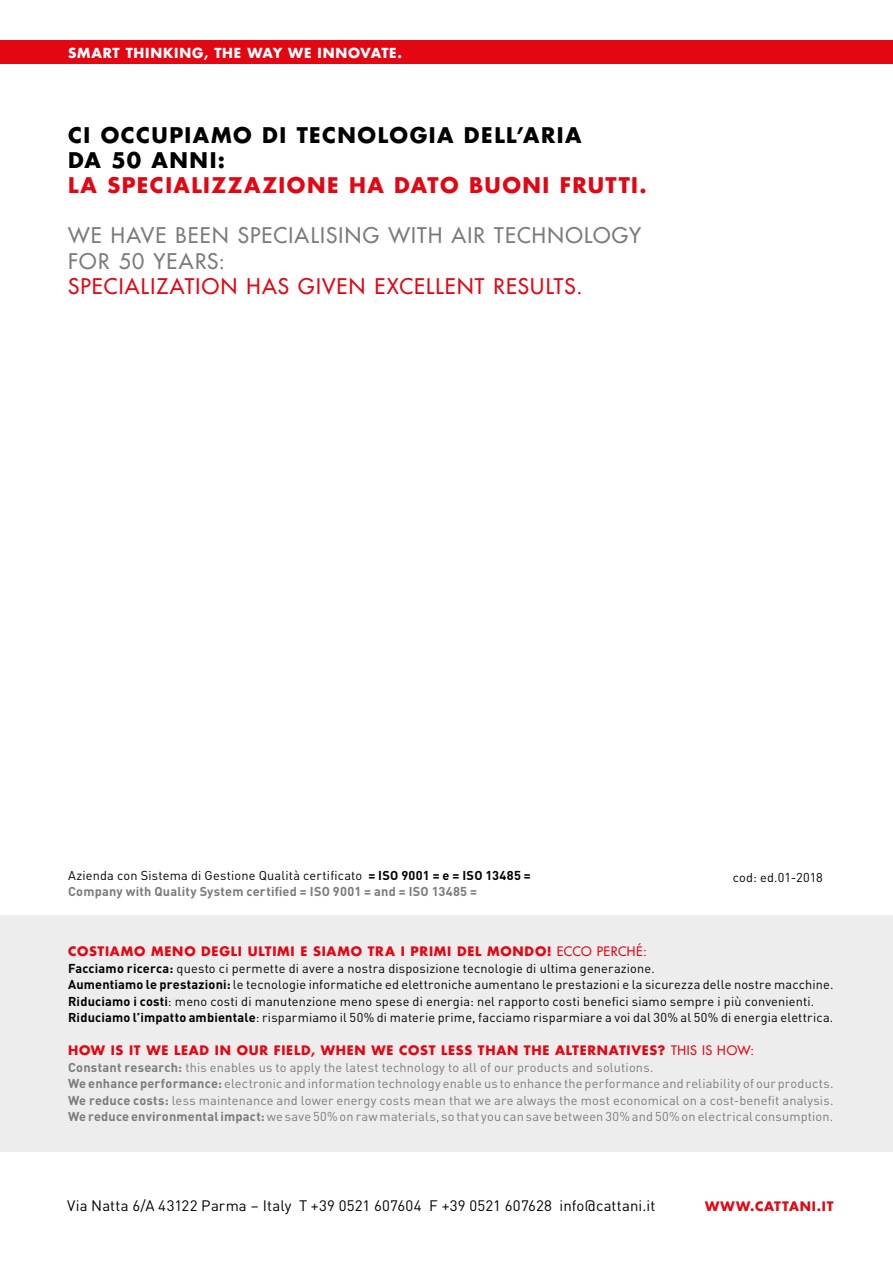
<style>
.page{position:relative;width:893px;height:1263px;background:#fff}
.page>*{position:absolute;margin:0;border:0;box-sizing:border-box;transform-origin:0 0}
.t1{font:21px/25.2px "Futura";letter-spacing:.055em;color:#7c7b7b}
.t2{font:700 21px/25.2px "Futura LT Pro";letter-spacing:.07em;color:#000}
.t3{font:21px "Futura";letter-spacing:.055em;color:#e30613}
.t4{font:700 21px "Futura LT Pro";letter-spacing:.07em;color:#e30613}
.t5{font:15px "DINOT";letter-spacing:.01em;color:#000}
.t6{font:700 13.5px "Futura LT Pro";letter-spacing:.06em;color:#fff}
.t7{font:12.75px/16.5px "DIN";letter-spacing:.015em;color:#000}
.t8{font:12.75px/16.5px "DIN";letter-spacing:.015em;color:#7c7b7b}
.t9{font:700 12.75px "Futura LT Pro";letter-spacing:.06em;color:#e30613}
.t10{font:700 12.75px/16.5px "DIN";letter-spacing:.02em;color:#7c7b7b}
.s1{font-weight:400;color:#000}
.s2{color:#000}
.s3{font-family:"Futura";font-weight:400}
.s4{font-weight:700}
</style>
<div class="page">
<div style="left:0;top:915px;width:893px;height:237px;background:#ededed"></div>
<div style="left:0;top:40px;width:893px;height:24px;background:#e30613"></div>
<p class="t6" style="left:68px;top:42px;width:336px">SMART THINKING, THE WAY WE INNOVATE.</p>
<h1 class="t2" style="left:68px;top:121px;width:515px">CI OCCUPIAMO DI TECNOLOGIA DELL’ARIA<br>DA 50 ANNI:</h1>
<h1 class="t4" style="left:68px;top:169px;width:580px">LA SPECIALIZZAZIONE HA DATO BUONI FRUTTI.</h1>
<h1 class="t1" style="left:68px;top:223px;width:574px">WE HAVE BEEN SPECIALISING WITH AIR TECHNOLOGY<br>FOR 50 YEARS:</h1>
<h1 class="t3" style="left:68px;top:272px;width:516px">SPECIALIZATION HAS GIVEN EXCELLENT RESULTS.</h1>
<p class="t10" style="left:68px;top:866px;width:464px"><span class="s1">Azienda con Sistema di Gestione Qualità certificato</span> <span class="s2">= ISO 9001 = e = ISO 13485 =<br></span>Company with Quality System certified = ISO 9001 = and = ISO 13485 =</p>
<p class="t7" style="left:733px;top:869px;width:91px">cod: ed.01-2018</p>
<p class="t9" style="left:68px;top:942px;width:580px">COSTIAMO MENO DEGLI ULTIMI E SIAMO TRA I PRIMI DEL MONDO! <span class="s3">ECCO PERCHÉ:</span></p>
<p class="t7" style="left:68px;top:960px;width:767px"><span class="s4">Facciamo ricerca:</span> questo ci permette di avere a nostra disposizione tecnologie di ultima generazione.<br><span class="s4">Aumentiamo le prestazioni:</span> le tecnologie informatiche ed elettroniche aumentano le prestazioni e la sicurezza delle nostre macchine.<br><span class="s4">Riduciamo i costi</span>: meno costi di manutenzione meno spese di energia: nel rapporto costi benefici siamo sempre i più convenienti.<br><span class="s4">Riduciamo l’impatto ambientale</span>: risparmiamo il 50% di materie prime, facciamo risparmiare a voi dal 30% al 50% di energia elettrica.</p>
<p class="t9" style="left:68px;top:1041px;width:688px">HOW IS IT WE LEAD IN OUR FIELD, WHEN WE COST LESS THAN THE ALTERNATIVES? <span class="s3">THIS IS HOW:</span></p>
<p class="t8" style="left:68px;top:1059px;width:767px"><span class="s4">Constant research:</span> this enables us to apply the latest technology to all of our products and solutions.<br><span class="s4">We enhance performance:</span> electronic and information technology enable us to enhance the performance and reliability of our products.<br><span class="s4">We reduce costs:</span> less maintenance and lower energy costs mean that we are always the most economical on a cost-benefit analysis.<br><span class="s4">We reduce environmental impact:</span> we save 50% on raw materials, so that you can save between 30% and 50% on electrical consumption.</p>
<p class="t5" style="left:67px;top:1194px;width:590px">Via Natta 6/A 43122 Parma – Italy T +39 0521 607604 F +39 0521 607628 info@cattani.it</p>
<p class="t9" style="left:705px;top:1197px;width:130px">WWW.CATTANI.IT</p>
</div>
